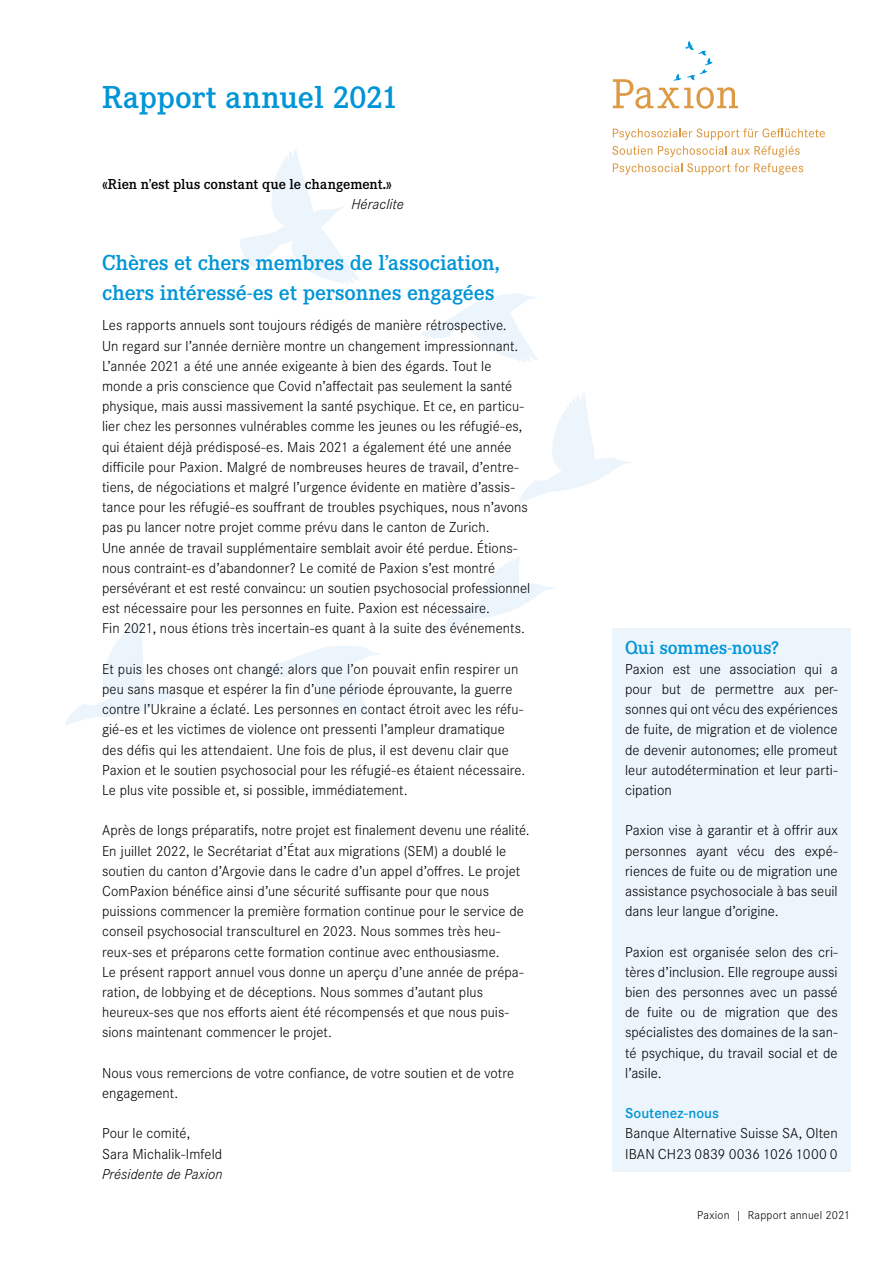
<style>
.page{position:relative;width:893px;height:1263px;background:#fff}
.page>*{position:absolute;margin:0;border:0;box-sizing:border-box;transform-origin:0 0}
.t1{font:600 33px "Corporate E Pro";letter-spacing:-.005em;color:#0095d6}
.t2{font:600 22.5px/30.3px "Corporate E Pro";color:#0095d6}
.t3{font:600 19.5px "Corporate E Pro";letter-spacing:.005em;color:#0095d6}
.t4{font:300 15px/20.2px "Corporate S Pro";letter-spacing:.005em;color:#000}
.t5{font:600 15px "Corporate E Pro";color:#000}
.t6{font:italic 300 15px "Corporate S Pro";letter-spacing:.005em;color:#000}
.t7{font:600 15px "Corporate S Pro";letter-spacing:.005em;color:#0095d6}
.t8{font:300 12px "Corporate S Pro";letter-spacing:.02em;color:#000}
</style>
<div class="page">
<svg style="left:260px;top:646px;width:120px;height:71px"></svg>
<svg style="left:421px;top:293px;width:117px;height:69px"></svg>
<svg style="left:444px;top:556px;width:109px;height:75px"></svg>
<svg style="left:519px;top:393px;width:113px;height:111px"></svg>
<svg style="left:65px;top:622px;width:116px;height:104px"></svg>
<svg style="left:240px;top:149px;width:119px;height:134px"></svg>
<svg style="left:613px;top:128px;width:212px;height:12px"></svg>
<svg style="left:612px;top:146px;width:40px;height:9px"></svg>
<svg style="left:658px;top:146px;width:142px;height:11px"></svg>
<svg style="left:613px;top:163px;width:190px;height:12px"></svg>
<svg style="left:613px;top:41px;width:125px;height:68px"></svg>
<div style="left:612px;top:628px;width:238px;height:543px;background:#edf5fc"></div>
<h1 class="t1" style="left:102px;top:75px;width:298px">Rapport annuel 2021</h1>
<p class="t5" style="left:102px;top:174px;width:291px">«Rien n’est plus constant que le changement.»</p>
<p class="t6" style="left:351px;top:194px;width:54px">Héraclite</p>
<h2 class="t2" style="left:102px;top:246px;width:399px">Chères et chers membres de l’association, chers intéressé-es et personnes engagées</h2>
<p class="t4" style="left:102px;top:314px;width:430px">Les rapports annuels sont toujours rédigés de manière rétrospective.<br>Un regard sur l’année dernière montre un changement impressionnant.<br>L’année 2021 a été une année exigeante à bien des égards. Tout le monde a pris conscience que Covid n’affectait pas seulement la santé physique, mais aussi massivement la santé psychique. Et ce, en particu&shy;lier chez les personnes vulnérables comme les jeunes ou les réfugié-es, qui étaient déjà prédisposé-es. Mais 2021 a également été une année difficile pour Paxion. Malgré de nombreuses heures de travail, d’entre&shy;tiens, de négociations et malgré l’urgence évidente en matière d’assis&shy;tance pour les réfugié-es souffrant de troubles psychiques, nous n’avons pas pu lancer notre projet comme prévu dans le canton de Zurich.<br>Une année de travail supplémentaire semblait avoir été perdue. Étions&shy;nous contraint-es d’abandonner? Le comité de Paxion s’est montré persévérant et est resté convaincu: un soutien psychosocial professionnel est nécessaire pour les personnes en fuite. Paxion est nécessaire.<br>Fin 2021, nous étions très incertain-es quant à la suite des événements.</p>
<p class="t4" style="left:102px;top:658px;width:425px">Et puis les choses ont changé: alors que l’on pouvait enfin respirer un peu sans masque et espérer la fin d’une période éprouvante, la guerre contre l’Ukraine a éclaté. Les personnes en contact étroit avec les réfu&shy;gié-es et les victimes de violence ont pressenti l’ampleur dramatique des défis qui les attendaient. Une fois de plus, il est devenu clair que Paxion et le soutien psychosocial pour les réfugié-es étaient nécessaire.<br>Le plus vite possible et, si possible, immédiatement.</p>
<p class="t4" style="left:102px;top:819px;width:429px">Après de longs préparatifs, notre projet est finalement devenu une réalité.<br>En juillet 2022, le Secrétariat d’État aux migrations (SEM) a doublé le soutien du canton d’Argovie dans le cadre d’un appel d’offres. Le projet ComPaxion bénéfice ainsi d’une sécurité suffisante pour que nous puissions commencer la première formation continue pour le service de conseil psychosocial transculturel en 2023. Nous sommes très heu&shy;reux-ses et préparons cette formation continue avec enthousiasme.<br>Le présent rapport annuel vous donne un aperçu d’une année de prépa&shy;ration, de lobbying et de déceptions. Nous sommes d’autant plus heureux-ses que nos efforts aient été récompensés et que nous puis&shy;sions maintenant commencer le projet.</p>
<p class="t4" style="left:102px;top:1062px;width:414px">Nous vous remercions de votre confiance, de votre soutien et de votre engagement.</p>
<p class="t4" style="left:102px;top:1122px;width:122px">Pour le comité,<br>Sara Michalik-Imfeld</p>
<p class="t6" style="left:102px;top:1163px;width:122px">Présidente de Paxion</p>
<h3 class="t3" style="left:625px;top:634px;width:156px">Qui sommes-nous?</h3>
<p class="t4" style="left:625px;top:658px;width:214px;text-align:justify">Paxion est une association qui a pour but de permettre aux per&shy;sonnes qui ont vécu des expériences de fuite, de migration et de violence de devenir autonomes; elle promeut leur autodétermination et leur parti&shy;cipation</p>
<p class="t4" style="left:625px;top:819px;width:214px;text-align:justify">Paxion vise à garantir et à offrir aux personnes ayant vécu des expé&shy;riences de fuite ou de migration une assistance psychosociale à bas seuil dans leur langue d’origine.</p>
<p class="t4" style="left:625px;top:940px;width:214px;text-align:justify">Paxion est organisée selon des cri&shy;tères d’inclusion. Elle regroupe aussi bien des personnes avec un passé de fuite ou de migration que des spécialistes des domaines de la san&shy;té psychique, du travail social et de l’asile.</p>
<p class="t7" style="left:625px;top:1102px;width:96px">Soutenez-nous</p>
<p class="t4" style="left:625px;top:1122px;width:214px">Banque Alternative Suisse SA, Olten<br>IBAN CH23 0839 0036 1026 1000 0</p>
<p class="t8" style="left:697px;top:1207px;width:155px">Paxion | Rapport annuel 2021</p>
</div>
